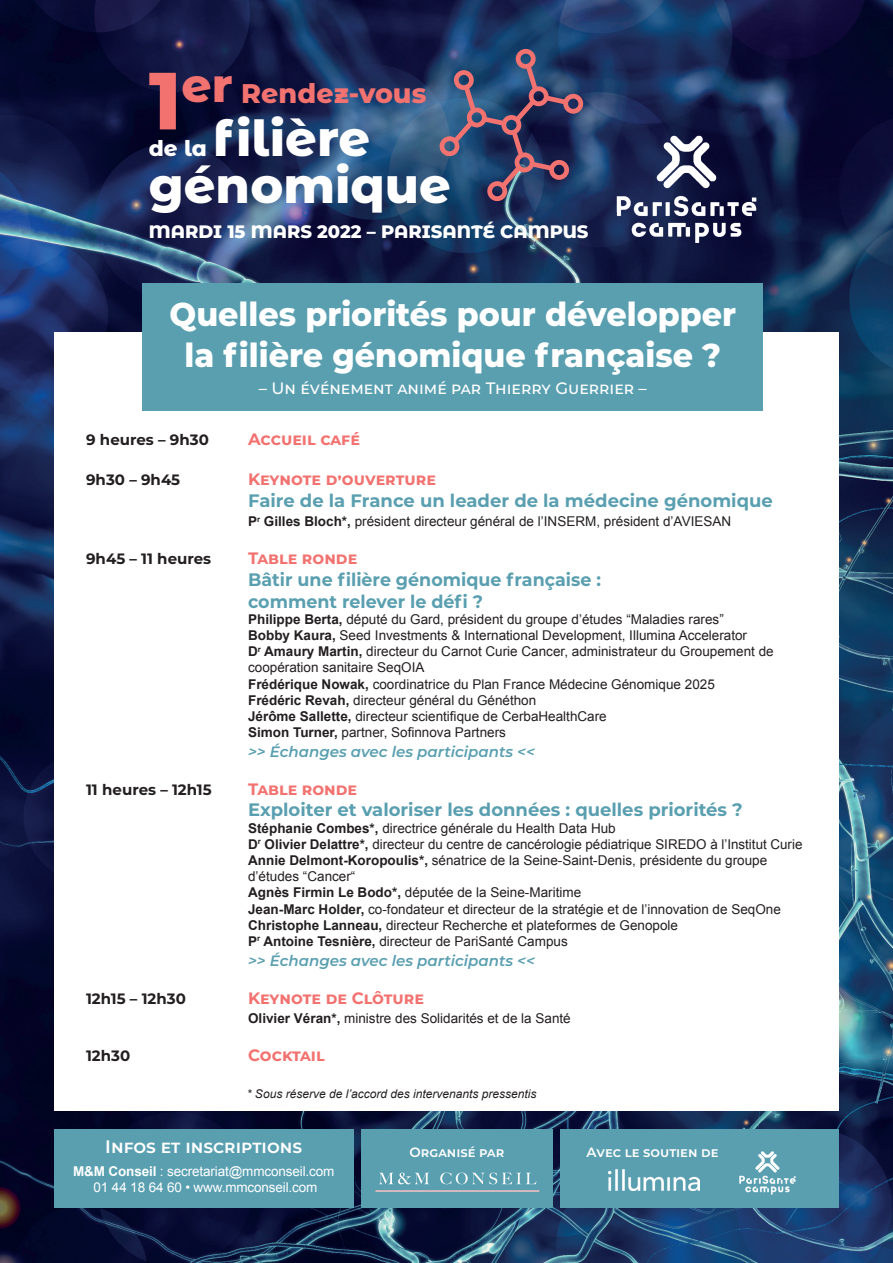
<style>
.page{position:relative;width:893px;height:1263px;background:#fff}
.page>*{position:absolute;margin:0;border:0;box-sizing:border-box;transform-origin:0 0}
.t1{font:800 49.5px/46.5px "Montserrat Alternates";color:#fff;text-align:center}
.t2{font:800 47.25px "Montserrat Alternates";color:#f27270}
.t3{font:800 33px/40.5px "Montserrat";color:#fff;text-align:center;scale:.96 1}
.t4{font:800 27px "Montserrat Alternates";color:#f27270}
.t5{font:800 21.6px "Montserrat Alternates";color:#fff}
.t6{font:700 18px/21.6px "Montserrat";color:#599fb0}
.t7{font:800 18px "Montserrat Alternates";color:#fff}
.t8{font:600 18px "Montserrat";color:#fff}
.t9{font:700 16.5px "Montserrat";color:#f27270}
.t10{font:500 16.5px "Montserrat";color:#fff}
.t11{font:700 15px "Montserrat";color:#231f20}
.t12{font:italic 600 15px "Montserrat";color:#599fb0}
.t13{font:13.5px/16.2px "Arial";color:#231f20}
.t14{font:13.5px/16.5px "Arial";letter-spacing:-.01em;color:#fff;text-align:center}
.t15{font:600 13.5px "Montserrat";color:#fff}
.t16{font:italic 12px "Arial";color:#231f20}
.s1{font-size:80.85px}
.s2{font-weight:700}
</style>
<div class="page">
<img style="left:0;top:0;width:893px;height:1263px">
<div style="left:54px;top:332px;width:785px;height:779px;background:#fff"></div>
<div style="left:142px;top:283px;width:621px;height:127px;background:#599fb0"></div>
<div style="left:54px;top:1129px;width:299px;height:79px;background:#599fb0"></div>
<img style="left:598px;top:123px;width:175px;height:126px">
<svg style="left:439px;top:49px;width:144px;height:152px"></svg>
<div style="left:361px;top:1129px;width:192px;height:79px;background:#599fb0"></div>
<svg style="left:379px;top:1172px;width:50px;height:12px"></svg>
<svg style="left:440px;top:1172px;width:96px;height:12px"></svg>
<hr style="left:376px;top:1190px;width:163px;height:1px;background:#fff">
<div style="left:560px;top:1129px;width:279px;height:79px;background:#599fb0"></div>
<img style="left:608px;top:1169px;width:92px;height:22px">
<img style="left:739px;top:1151px;width:57px;height:44px">
<h2 class="t2" style="left:149px;top:51px;width:85px"><span class="s1">1</span>er</h2>
<h3 class="t5" style="left:149px;top:133px;width:59px">de la</h3>
<h3 class="t4" style="left:241px;top:73px;width:187px">Rendez-vous</h3>
<h1 class="t1" style="left:149px;top:113px;width:304px">filière génomique</h1>
<h3 class="t7" style="left:149px;top:218px;width:441px">MARDI 15 MARS 2022 – PARISANTÉ CAMPUS</h3>
<h3 class="t3" style="left:170px;top:292px;width:592px">Quelles priorités pour développer la filière génomique française ?</h3>
<p class="t10" style="left:259px;top:376px;width:390px">– Un événement animé par Thierry Guerrier –</p>
<p class="t11" style="left:86px;top:429px;width:124px">9 heures – 9h30</p>
<p class="t9" style="left:248px;top:428px;width:113px">Accueil café</p>
<p class="t11" style="left:86px;top:469px;width:96px">9h30 – 9h45</p>
<p class="t9" style="left:248px;top:467px;width:189px">Keynote d’ouverture</p>
<h3 class="t6" style="left:248px;top:489px;width:526px">Faire de la France un leader de la médecine génomique</h3>
<p class="t13" style="left:248px;top:514px;width:485px"><span class="s2">P</span><sup>r</sup> <span class="s2">Gilles Bloch*,</span> président directeur général de l’INSERM, président d’AVIESAN</p>
<p class="t11" style="left:86px;top:548px;width:127px">9h45 – 11 heures</p>
<p class="t9" style="left:248px;top:546px;width:111px">Table ronde</p>
<h3 class="t6" style="left:248px;top:568px;width:354px">Bâtir une filière génomique française : comment relever le défi ?</h3>
<p class="t13" style="left:248px;top:611px;width:527px"><span class="s2">Philippe Berta,</span> député du Gard, président du groupe d’études “Maladies rares”<br><span class="s2">Bobby Kaura,</span> Seed Investments &amp; International Development, Illumina Accelerator<br><span class="s2">D</span><sup>r</sup> <span class="s2">Amaury Martin,</span> directeur du Carnot Curie Cancer, administrateur du Groupement de coopération sanitaire SeqOIA<br><span class="s2">Frédérique Nowak,</span> coordinatrice du Plan France Médecine Génomique 2025<br><span class="s2">Frédéric Revah,</span> directeur général du Généthon<br><span class="s2">Jérôme Sallette,</span> directeur scientifique de CerbaHealthCare<br><span class="s2">Simon Turner,</span> partner, Sofinnova Partners</p>
<p class="t12" style="left:248px;top:741px;width:288px">&gt;&gt; Échanges avec les participants &lt;&lt;</p>
<p class="t11" style="left:86px;top:778px;width:127px">11 heures – 12h15</p>
<p class="t9" style="left:248px;top:777px;width:111px">Table ronde</p>
<h3 class="t6" style="left:248px;top:798px;width:496px">Exploiter et valoriser les données : quelles priorités ?</h3>
<p class="t13" style="left:248px;top:820px;width:556px"><span class="s2">Stéphanie Combes*,</span> directrice générale du Health Data Hub<br><span class="s2">D</span><sup>r</sup> <span class="s2">Olivier Delattre*,</span> directeur du centre de cancérologie pédiatrique SIREDO à l’Institut Curie <span class="s2">Annie Delmont-Koropoulis*,</span> sénatrice de la Seine-Saint-Denis, présidente du groupe d’études “Cancer“<br><span class="s2">Agnès Firmin Le Bodo*,</span> députée de la Seine-Maritime<br><span class="s2">Jean-Marc Holder,</span> co-fondateur et directeur de la stratégie et de l’innovation de SeqOne <span class="s2">Christophe Lanneau,</span> directeur Recherche et plateformes de Genopole<br><span class="s2">P</span><sup>r</sup> <span class="s2">Antoine Tesnière,</span> directeur de PariSanté Campus</p>
<p class="t12" style="left:248px;top:950px;width:288px">&gt;&gt; Échanges avec les participants &lt;&lt;</p>
<p class="t11" style="left:86px;top:987px;width:101px">12h15 – 12h30</p>
<p class="t9" style="left:248px;top:986px;width:177px">Keynote de Clôture</p>
<p class="t13" style="left:248px;top:1011px;width:324px"><span class="s2">Olivier Véran*,</span> ministre des Solidarités et de la Santé</p>
<p class="t11" style="left:86px;top:1045px;width:46px">12h30</p>
<p class="t9" style="left:248px;top:1043px;width:78px">Cocktail</p>
<p class="t16" style="left:247px;top:1086px;width:291px">* Sous réserve de l’accord des intervenants pressentis</p>
<h3 class="t8" style="left:105px;top:1134px;width:198px">Infos et inscriptions</h3>
<p class="t14" style="left:73px;top:1163px;width:263px"><span class="s2">M&amp;M Conseil</span> : secretariat@mmconseil.com<br>01 44 18 64 60 • www.mmconseil.com</p>
<p class="t15" style="left:410px;top:1143px;width:96px">Organisé par</p>
<p class="t15" style="left:586px;top:1143px;width:133px">Avec le soutien de</p>
</div>
